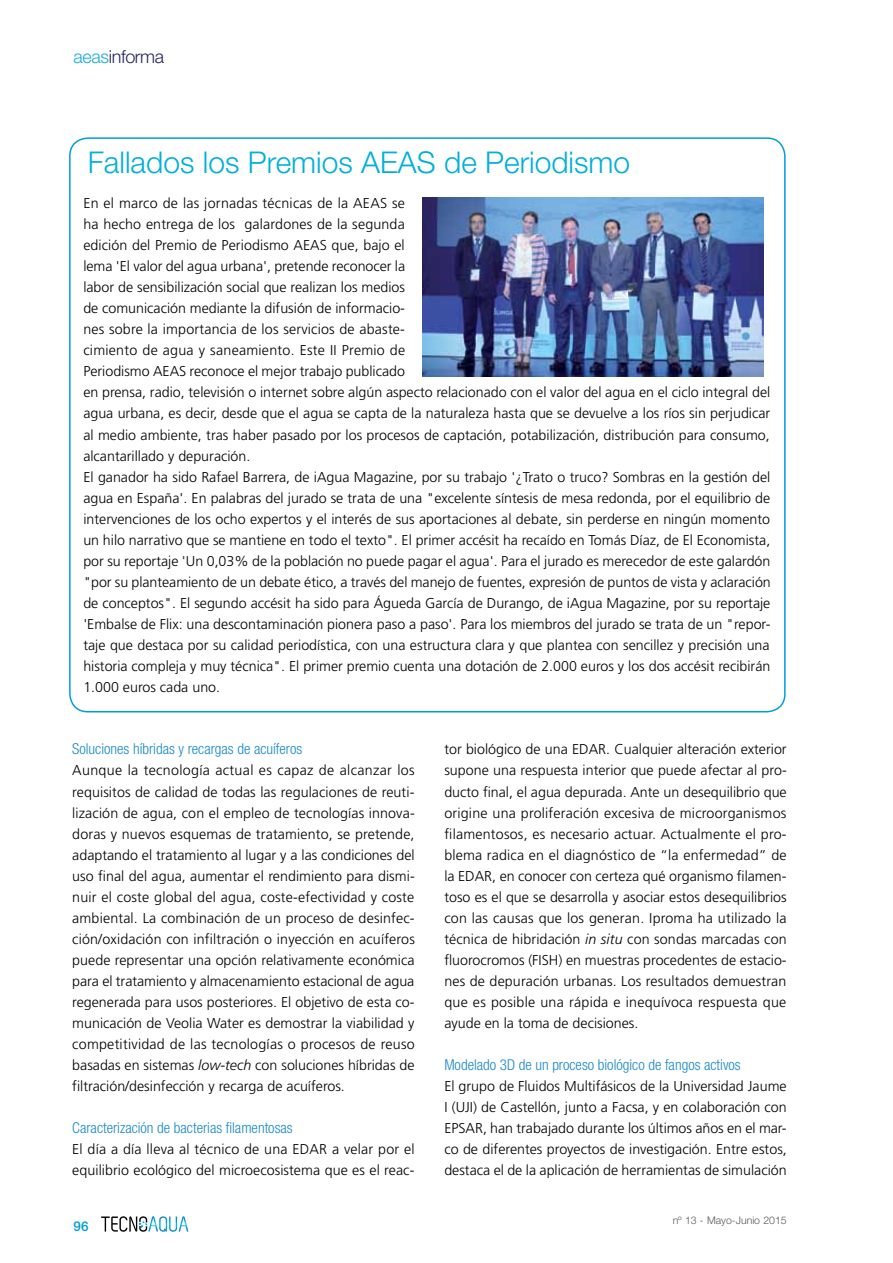
<style>
.page{position:relative;width:893px;height:1263px;background:#fff}
.page>*{position:absolute;margin:0;border:0;box-sizing:border-box;transform-origin:0 0}
.t1{font:300 30px "Helvetica Neue LT Std";color:#00afdb}
.t2{font:300 18px "Helvetica Neue LT Std";letter-spacing:-.02em;color:#282460}
.t3{font:300 condensed 15px "Helvetica Neue LT Std";color:#1b89c6}
.t4{font:300 14.25px/21px "Frutiger";color:#000;text-align:justify}
.t5{font:500 13.5px "Helvetica Neue LT Std";color:#009ddc}
.t6{font:300 10.5px "Helvetica Neue LT Std";color:#58595b}
.s1{color:#1bace0}
.s2{font-style:italic}
</style>
<div class="page">
<svg style="left:101px;top:1216px;width:87px;height:16px"></svg>
<img style="left:422px;top:197px;width:342px;height:179px">
<p class="t2" style="left:74px;top:45px;width:92px"><span class="s1">aeas</span>informa</p>
<h1 class="t1" style="left:88px;top:144px;width:544px">Fallados los Premios AEAS de Periodismo</h1>
<p class="t4" style="left:83px;top:193px;width:689px;text-align:left">En el marco de las jornadas técnicas de la AEAS se<br>ha hecho entrega de los galardones de la segunda<br>edición del Premio de Periodismo AEAS que, bajo el<br>lema 'El valor del agua urbana', pretende reconocer la<br>labor de sensibilización social que realizan los medios<br>de comunicación mediante la difusión de informacio-<br>nes sobre la importancia de los servicios de abaste-<br>cimiento de agua y saneamiento. Este II Premio de<br>Periodismo AEAS reconoce el mejor trabajo publicado<br>en prensa, radio, televisión o internet sobre algún aspecto relacionado con el valor del agua en el ciclo integral del agua urbana, es decir, desde que el agua se capta de la naturaleza hasta que se devuelve a los ríos sin perjudicar al medio ambiente, tras haber pasado por los procesos de captación, potabilización, distribución para consumo, alcantarillado y depuración.<br>El ganador ha sido Rafael Barrera, de iAgua Magazine, por su trabajo '¿Trato o truco? Sombras en la gestión del agua en España'. En palabras del jurado se trata de una "excelente síntesis de mesa redonda, por el equilibrio de intervenciones de los ocho expertos y el interés de sus aportaciones al debate, sin perderse en ningún momento un hilo narrativo que se mantiene en todo el texto". El primer accésit ha recaído en Tomás Díaz, de El Economista, por su reportaje 'Un 0,03% de la población no puede pagar el agua'. Para el jurado es merecedor de este galardón "por su planteamiento de un debate ético, a través del manejo de fuentes, expresión de puntos de vista y aclaración de conceptos". El segundo accésit ha sido para Águeda García de Durango, de iAgua Magazine, por su reportaje 'Embalse de Flix: una descontaminación pionera paso a paso'. Para los miembros del jurado se trata de un "repor&shy;taje que destaca por su calidad periodística, con una estructura clara y que plantea con sencillez y precisión una historia compleja y muy técnica". El primer premio cuenta una dotación de 2.000 euros y los dos accésit recibirán 1.000 euros cada uno.</p>
<p class="t3" style="left:72px;top:740px;width:232px">Soluciones híbridas y recargas de acuíferos</p>
<p class="t4" style="left:72px;top:760px;width:344px">Aunque la tecnología actual es capaz de alcanzar los requisitos de calidad de todas las regulaciones de reuti&shy;lización de agua, con el empleo de tecnologías innova&shy;doras y nuevos esquemas de tratamiento, se pretende, adaptando el tratamiento al lugar y a las condiciones del uso final del agua, aumentar el rendimiento para dismi&shy;nuir el coste global del agua, coste-efectividad y coste ambiental. La combinación de un proceso de desinfec&shy;ción/oxidación con infiltración o inyección en acuíferos puede representar una opción relativamente económica para el tratamiento y almacenamiento estacional de agua regenerada para usos posteriores. El objetivo de esta co&shy;municación de Veolia Water es demostrar la viabilidad y competitividad de las tecnologías o procesos de reuso basadas en sistemas <span class="s2">low-tech</span> con soluciones híbridas de filtración/desinfección y recarga de acuíferos.</p>
<p class="t3" style="left:72px;top:1118px;width:222px">Caracterización de bacterias filamentosas</p>
<p class="t4" style="left:72px;top:1138px;width:344px">El día a día lleva al técnico de una EDAR a velar por el equilibrio ecológico del microecosistema que es el reac-</p>
<p class="t5" style="left:73px;top:1218px;width:17px">96</p>
<p class="t4" style="left:444px;top:739px;width:344px">tor biológico de una EDAR. Cualquier alteración exterior supone una respuesta interior que puede afectar al pro&shy;ducto final, el agua depurada. Ante un desequilibrio que origine una proliferación excesiva de microorganismos filamentosos, es necesario actuar. Actualmente el pro&shy;blema radica en el diagnóstico de “la enfermedad” de la EDAR, en conocer con certeza qué organismo filamen&shy;toso es el que se desarrolla y asociar estos desequilibrios con las causas que los generan. Iproma ha utilizado la técnica de hibridación <span class="s2">in situ</span> con sondas marcadas con fluorocromos (FISH) en muestras procedentes de estacio&shy;nes de depuración urbanas. Los resultados demuestran que es posible una rápida e inequívoca respuesta que ayude en la toma de decisiones.</p>
<p class="t3" style="left:444px;top:1055px;width:298px">Modelado 3D de un proceso biológico de fangos activos</p>
<p class="t4" style="left:444px;top:1075px;width:344px">El grupo de Fluidos Multifásicos de la Universidad Jaume I (UJI) de Castellón, junto a Facsa, y en colaboración con EPSAR, han trabajado durante los últimos años en el mar&shy;co de diferentes proyectos de investigación. Entre estos, destaca el de la aplicación de herramientas de simulación</p>
<p class="t6" style="left:673px;top:1213px;width:115px">nº 13 - Mayo-Junio 2015</p>
</div>
